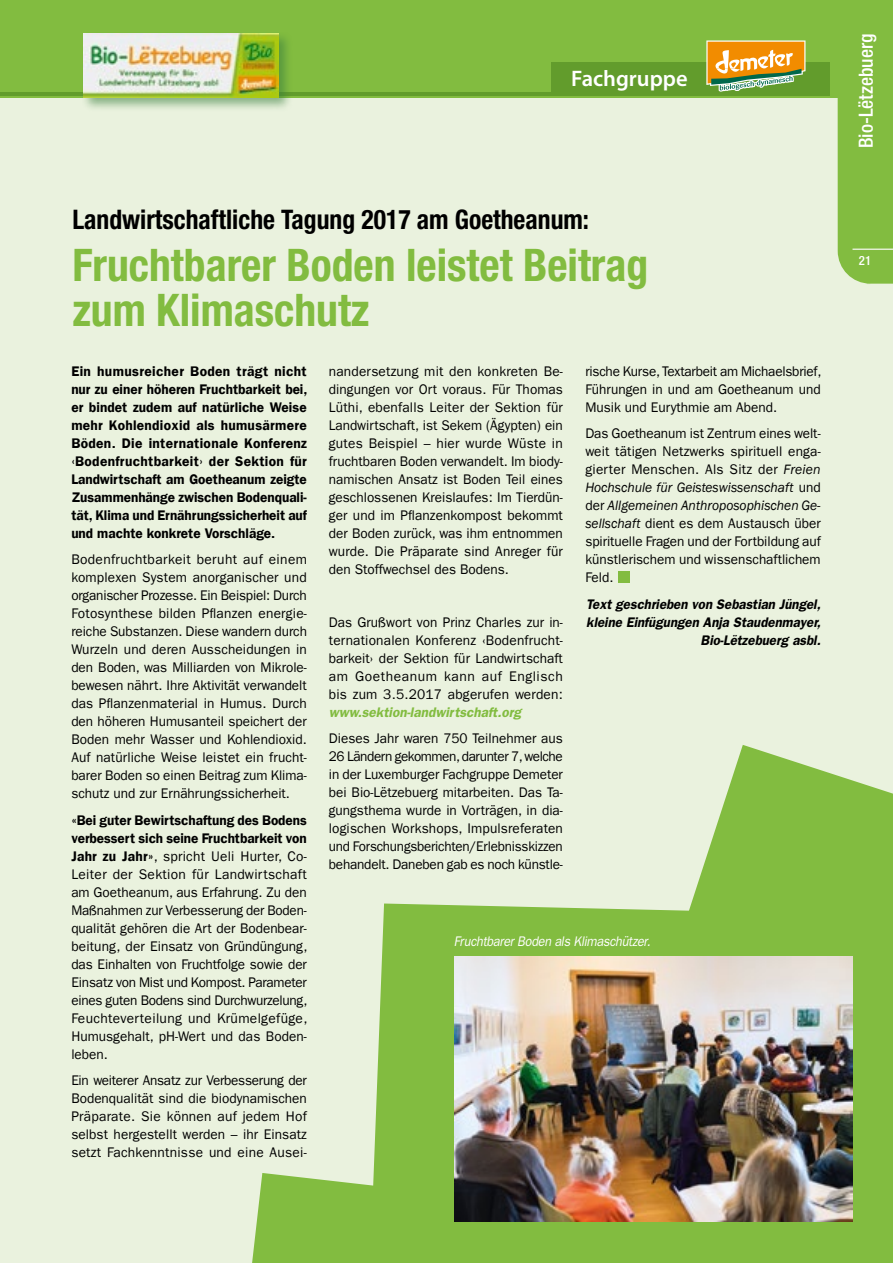
<style>
.page{position:relative;width:893px;height:1263px;background:#eaf2de}
.page>*{position:absolute;margin:0;border:0;box-sizing:border-box;transform-origin:0 0}
.t1{font:700 condensed 45px/45px "Helvetica Neue";color:#82bc40}
.t2{font:700 condensed 27px "Helvetica Neue";color:#000;scale:.95 1}
.t3{font:600 22.5px "Myriad Pro";color:#fff}
.t4{font:500 condensed 19.5px "Helvetica Neue";color:#fff}
.t5{font:13.95px/18px "Franklin Gothic LT";color:#000;text-align:justify}
.t6{font:600 13.95px/18px "Franklin Gothic LT";color:#000;text-align:justify}
.t7{font:italic 600 13.95px/18px "Franklin Gothic";color:#000;text-align:right;scale:.95 1}
.t8{font:italic 13.95px/18px "Franklin Gothic";color:#000}
.t9{font:italic 13.95px "Franklin Gothic";letter-spacing:-.02em;color:#fff;scale:.9 1}
.t10{font:italic 600 13.95px "Franklin Gothic";color:#82bc40}
.t11{font:500 condensed 12.75px "Helvetica Neue";color:#fff}
.s1{font-weight:600}
.s2{font-family:"Franklin Gothic";font-style:italic}
.s3{font-family:"Franklin Gothic LT";font-style:normal}
</style>
<div class="page">
<div style="left:0;top:0;width:893px;height:97px;background:#82bc40"></div>
<hr style="left:0;top:93px;width:830px;height:3px;background:#629c2c">
<div style="left:551px;top:63px;width:279px;height:33px;background:#629c2c"></div>
<svg style="left:705px;top:40px;width:103px;height:52px;background:#c4a64b"></svg>
<div style="left:82px;top:32px;width:211px;height:79px;background:#397e3d;opacity:.55"></div>
<img style="left:84px;top:34px;width:195px;height:64px">
<div style="left:838px;top:97px;width:55px;height:187px;background:#82bc40"></div>
<hr style="left:852px;top:249px;width:41px;height:1px;background:#fff">
<div style="left:618px;top:571px;width:11px;height:11px;background:#82bc40"></div>
<div style="left:373px;top:903px;width:520px;height:360px;background:#82bc40"></div>
<svg style="left:644px;top:745px;width:249px;height:375px;fill:#82bc40"></svg>
<div style="left:252px;top:1173px;width:342px;height:90px;background:#82bc40"></div>
<img style="left:455px;top:956px;width:397px;height:265px">
<h3 class="t3" style="left:571px;top:64px;width:118px">Fachgruppe</h3>
<h2 class="t2" style="left:72px;top:203px;width:545px">Landwirtschaftliche Tagung 2017 am Goetheanum:</h2>
<h1 class="t1" style="left:72px;top:242px;width:577px">Fruchtbarer Boden leistet Beitrag zum Klimaschutz</h1>
<p class="t6" style="left:71px;top:362px;width:238px">Ein humusreicher Boden trägt nicht nur zu einer höheren Fruchtbarkeit bei, er bindet zudem auf natürliche Weise mehr Kohlendioxid als humusärmere Böden. Die internationale Konferenz ‹Bodenfruchtbarkeit› der Sektion für Landwirtschaft am Goetheanum zeigte Zusammenhänge zwischen Bodenquali&shy;tät, Klima und Ernährungssicherheit auf und machte konkrete Vorschläge.</p>
<p class="t5" style="left:71px;top:551px;width:237px">Bodenfruchtbarkeit beruht auf einem komplexen System anorganischer und organischer Prozesse. Ein Beispiel: Durch Fotosynthese bilden Pflanzen energie&shy;reiche Substanzen. Diese wandern durch Wurzeln und deren Ausscheidungen in den Boden, was Milliarden von Mikrole&shy;bewesen nährt. Ihre Aktivität verwandelt das Pflanzenmaterial in Humus. Durch den höheren Humusanteil speichert der Boden mehr Wasser und Kohlendioxid.<br>Auf natürliche Weise leistet ein frucht&shy;barer Boden so einen Beitrag zum Klima&shy;schutz und zur Ernährungssicherheit.</p>
<p class="t5" style="left:71px;top:811px;width:238px"><span class="s1">«Bei guter Bewirtschaftung des Bodens verbessert sich seine Fruchtbarkeit von Jahr zu Jahr»</span>, spricht Ueli Hurter, Co-Leiter der Sektion für Landwirtschaft am Goetheanum, aus Erfahrung. Zu den Maßnahmen zur Verbesserung der Boden&shy;qualität gehören die Art der Bodenbear&shy;beitung, der Einsatz von Gründüngung, das Einhalten von Fruchtfolge sowie der Einsatz von Mist und Kompost. Parameter eines guten Bodens sind Durchwurzelung, Feuchteverteilung und Krümelgefüge, Humusgehalt, pH-Wert und das Boden&shy;leben.</p>
<p class="t5" style="left:71px;top:1072px;width:237px">Ein weiterer Ansatz zur Verbesserung der Bodenqualität sind die biodynamischen Präparate. Sie können auf jedem Hof selbst hergestellt werden – ihr Einsatz setzt Fachkenntnisse und eine Ausei-</p>
<p class="t5" style="left:585px;top:362px;width:238px">rische Kurse, Textarbeit am Michaelsbrief, Führungen in und am Goetheanum und Musik und Eurythmie am Abend.</p>
<p class="t5" style="left:585px;top:425px;width:237px">Das Goetheanum ist Zentrum eines welt&shy;weit tätigen Netzwerks spirituell enga&shy;gierter Menschen. Als Sitz der <span class="s2">Freien</span></p>
<p class="t8" style="left:585px;top:479px;width:237px">Hochschule für Geisteswissenschaft <span class="s3">und der</span> Allgemeinen Anthroposophischen Ge-</p>
<p class="t5" style="left:585px;top:515px;width:237px"><span class="s2">sellschaft</span> dient es dem Austausch über spirituelle Fragen und der Fortbildung auf künstlerischem und wissenschaftlichem Feld.</p>
<p class="t7" style="left:586px;top:594px;width:249px">Text geschrieben von Sebastian Jüngel, kleine Einfügungen Anja Staudenmayer,<br>Bio-Lëtzebuerg asbl.</p>
<p class="t5" style="left:329px;top:362px;width:236px">nandersetzung mit den konkreten Be&shy;dingungen vor Ort voraus. Für Thomas Lüthi, ebenfalls Leiter der Sektion für Landwirtschaft, ist Sekem (Ägypten) ein gutes Beispiel – hier wurde Wüste in fruchtbaren Boden verwandelt. Im biody&shy;namischen Ansatz ist Boden Teil eines geschlossenen Kreislaufes: Im Tierdün&shy;ger und im Pflanzenkompost bekommt der Boden zurück, was ihm entnommen wurde. Die Präparate sind Anreger für den Stoffwechsel des Bodens.</p>
<p class="t5" style="left:329px;top:613px;width:236px">Das Grußwort von Prinz Charles zur in&shy;ternationalen Konferenz ‹Bodenfrucht&shy;barkeit› der Sektion für Landwirtschaft am Goetheanum kann auf Englisch bis zum 3.5.2017 abgerufen werden:</p>
<p class="t10" style="left:329px;top:704px;width:194px">www.sektion-landwirtschaft.org</p>
<p class="t5" style="left:329px;top:730px;width:236px">Dieses Jahr waren 750 Teilnehmer aus 26 Ländern gekommen, darunter 7, welche in der Luxemburger Fachgruppe Demeter bei Bio-Lëtzebuerg mitarbeiten. Das Ta&shy;gungsthema wurde in Vorträgen, in dia&shy;logischen Workshops, Impulsreferaten und Forschungsberichten/Erlebnisskizzen behandelt. Daneben gab es noch künstle-</p>
<p class="t9" style="left:454px;top:933px;width:220px">Fruchtbarer Boden als Klimaschützer.</p>
<h3 class="t4" style="left:854px;top:148px;width:115px;rotate:-90deg">Bio-Lëtzebuerg</h3>
<p class="t11" style="left:856px;top:254px;width:16px">2121</p>
</div>
